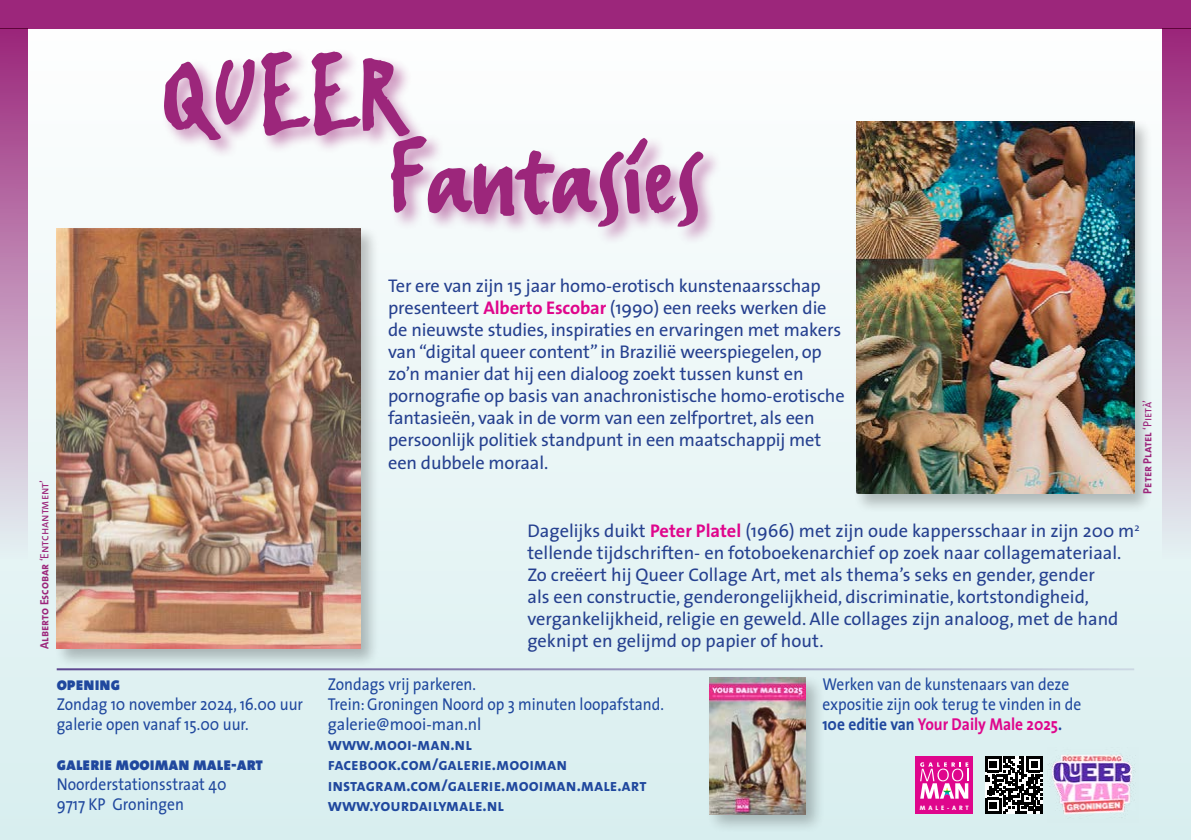
<style>
.page{position:relative;width:1191px;height:840px;background:#fff}
.page>*{position:absolute;margin:0;border:0;box-sizing:border-box;transform-origin:0 0}
.t1{font:122px "FF Erikrighthand";color:#9c267b}
.t2{font:18.4px/22px "The Sans";letter-spacing:-.01em;color:#25408f}
.t3{font:18.4px "The Sans Black Caps";color:#20489e;scale:.9 1}
.t4{font:17.2px/20px "The Sans";color:#20489e;scale:.9 1}
.t5{font:17.2px/20px "The Sans Bold Caps";color:#20489e;scale:.95 1}
.t6{font:12px "The Sans Bold Caps";color:#9c267b;scale:.95 1}
.t7{font:800 6.4px "The Sans";letter-spacing:.45em;color:#fff}
.s1{font-family:"The Sans Caps"}
.s2{font-weight:700;color:#df068c}
.s3{font-weight:700}
</style>
<div class="page">
<div style="left:0;top:29px;width:1191px;height:810px;background:linear-gradient(to bottom,#fefffe,#d8eeef)"></div>
<div style="left:53px;top:224px;width:326px;height:443px;background:#000;opacity:.25"></div>
<img style="left:57px;top:228px;width:303px;height:420px">
<hr style="left:57px;top:668px;width:1077px;height:2px;background:#654494">
<svg style="left:985px;top:756px;width:57px;height:57px"></svg>
<div style="left:915px;top:756px;width:57px;height:57px;background:#df068c"></div>
<svg style="left:920px;top:762px;width:48px;height:36px"></svg>
<img style="left:1047px;top:747px;width:91px;height:75px">
<div style="left:705px;top:673px;width:120px;height:161px;background:#000;opacity:.25"></div>
<img style="left:709px;top:677px;width:96px;height:136px">
<div style="left:161px;top:48px;width:267px;height:111px;background:#9c267b;opacity:.5"></div>
<div style="left:388px;top:133px;width:334px;height:112px;background:#9c267b;opacity:.5"></div>
<div style="left:0;top:0;width:1191px;height:28px;background:#9c267b"></div>
<div style="left:1162px;top:28px;width:29px;height:530px;background:linear-gradient(to bottom,#9c267a,#e5f3f4)"></div>
<div style="left:0;top:28px;width:28px;height:530px;background:linear-gradient(to bottom,#9c267a,#e5f3f4)"></div>
<div style="left:852px;top:118px;width:301px;height:395px;background:#000;opacity:.25"></div>
<img style="left:856px;top:121px;width:278px;height:372px">
<h1 class="t1" style="left:161px;top:24px;width:246px">QUEER</h1>
<h1 class="t1" style="left:388px;top:104px;width:316px">Fantasies</h1>
<p class="t6" style="left:34px;top:648px;width:179px;rotate:-90deg">Alberto Escobar <span class="s1">‘Entchantment’</span></p>
<p class="t3" style="left:57px;top:667px;width:72px">opening</p>
<p class="t4" style="left:57px;top:693px;width:275px">Zondag 10 november 2024, 16.00 uur galerie open vanaf 15.00 uur.</p>
<p class="t3" style="left:57px;top:747px;width:231px">galerie mooiman male-art</p>
<p class="t4" style="left:57px;top:773px;width:190px">Noorderstationsstraat 40<br>9717 KP Groningen</p>
<p class="t2" style="left:388px;top:274px;width:458px">Ter ere van zijn 15 jaar homo-erotisch kunstenaarsschap presenteert <span class="s2">Alberto Escobar</span> (1990) een reeks werken die de nieuwste studies, inspiraties en ervaringen met makers van “digital queer content” in Brazilië weerspiegelen, op zo’n manier dat hij een dialoog zoekt tussen kunst en pornografie op basis van anachronistische homo-erotische fantasieën, vaak in de vorm van een zelfportret, als een persoonlijk politiek standpunt in een maatschappij met een dubbele moraal.</p>
<p class="t6" style="left:1137px;top:493px;width:100px;rotate:-90deg">Peter Platel <span class="s1">‘Pietà’</span></p>
<p class="t2" style="left:527px;top:518px;width:613px">Dagelijks duikt <span class="s2">Peter Platel</span> (1966) met zijn oude kappersschaar in zijn 200 m<sup>2 </sup>tellende tijdschriften- en fotoboekenarchief op zoek naar collagemateriaal.<br>Zo creëert hij Queer Collage Art, met als thema’s seks en gender, gender<br>als een constructie, genderongelijkheid, discriminatie, kortstondigheid, vergankelijkheid, religie en geweld. Alle collages zijn analoog, met de hand geknipt en gelijmd op papier of hout.</p>
<p class="t4" style="left:328px;top:673px;width:375px">Zondags vrij parkeren.<br>Trein: Groningen Noord op 3 minuten loopafstand. galerie@mooi-man.nl</p>
<p class="t5" style="left:328px;top:733px;width:337px">www.mooi-man.nl facebook.com/galerie.mooiman instagram.com/galerie.mooiman.male.art www.yourdailymale.nl</p>
<p class="t4" style="left:822px;top:673px;width:289px">Werken van de kunstenaars van deze expositie zijn ook terug te vinden in de<br><span class="s3">10e editie van</span> <span class="s2">Your Daily Male 2025</span><span class="s3">.</span></p>
<p class="t7" style="left:919px;top:802px;width:51px">MALE-ART</p>
</div>
